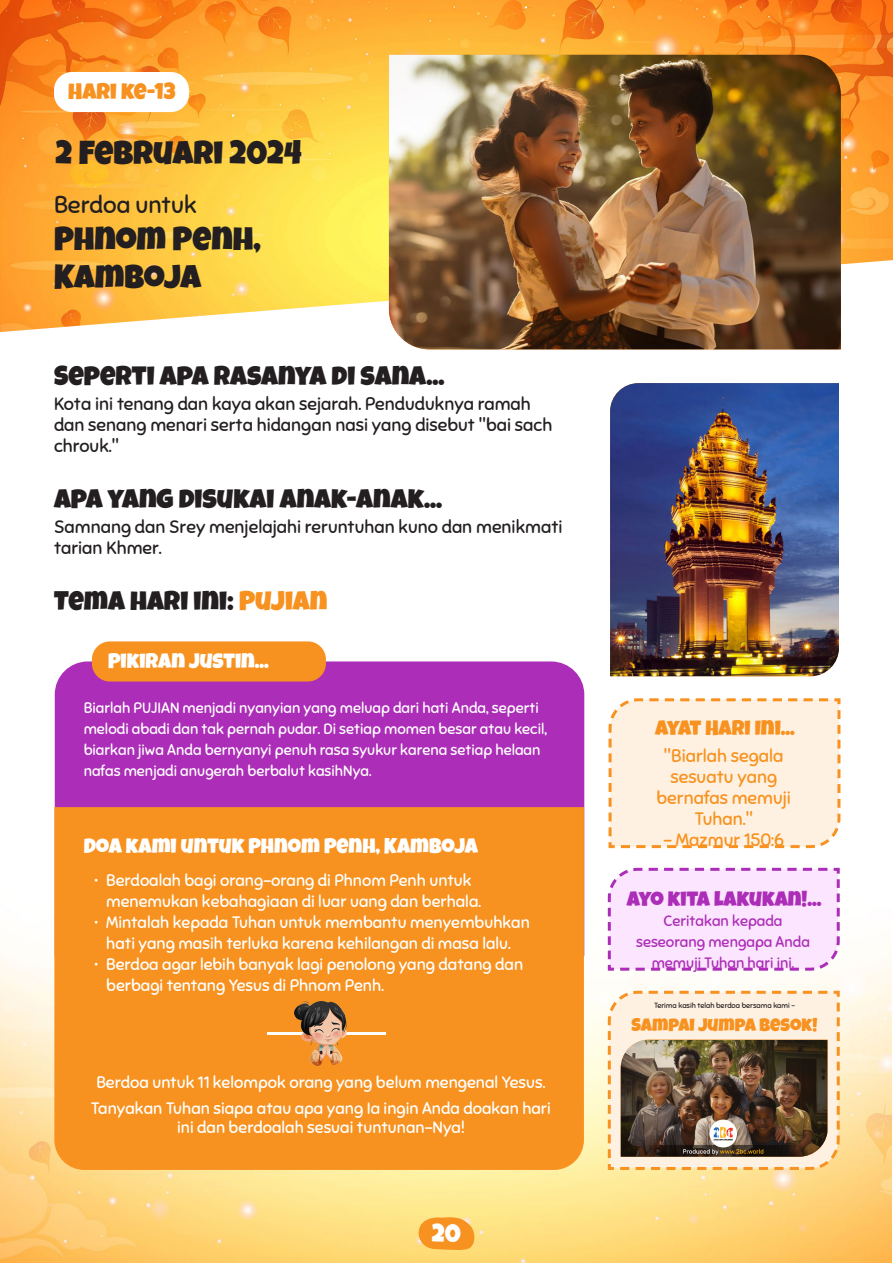
<style>
.page{position:relative;width:893px;height:1263px;background:#fff}
.page>*{position:absolute;margin:0;border:0;box-sizing:border-box;transform-origin:0 0}
.City_Name{font:33px/37.5px "Luckiest Guy";color:#231f20}
.Date{font:33px "Luckiest Guy";color:#231f20}
.Header_3{font:27px "Luckiest Guy";color:#231f20}
.t1{font:25.5px "Luckiest Guy";color:#fff}
.Praying_for{font:24px "Sniglet";color:#231f20}
.Header_3-2{font:22.5px "Luckiest Guy";color:#f79220}
.Justin_s_thoughts{font:21px "Luckiest Guy";color:#fff}
.Today_s_Verse{font:21px "Luckiest Guy";color:#ac2db7}
.Today_s_Verse-2{font:21px "Luckiest Guy";color:#f79220}
.t2{font:18px/21px "Sniglet";color:#231f20}
.Bible_Verse_2{font:18px/21px "Sniglet";color:#f79220;text-align:center}
.Today_s_Verse-3{font:18px "Luckiest Guy";color:#f79220}
.t3{font:16.5px/21px "Sniglet";color:#fff}
.t4{font:15px/21px "Sniglet";color:#fff}
.Bible_Verse_2-2{font:15px/21px "Sniglet";color:#ac2db7;text-align:center}
.Bible_Verse_2-3{font:7.5px "Sniglet";color:#231f20}
.s1{color:#f79220}
</style>
<div class="page">
<img style="left:0;top:739px;width:891px;height:524px">
<svg style="left:415px;top:1215px;width:61px;height:37px;background:#f9aa40"></svg>
<img style="left:0;top:0;width:892px;height:332px">
<div style="left:55px;top:661px;width:529px;height:146px;background:#ac2db7"></div>
<img style="left:389px;top:55px;width:452px;height:294px">
<div style="left:54px;top:72px;width:135px;height:40px;background:#fff;border-radius:18px"></div>
<div style="left:92px;top:641px;width:234px;height:40px;background:#f79220;border-radius:18px"></div>
<div style="left:54px;top:807px;width:530px;height:363px;background:#f79220"></div>
<hr style="left:267px;top:1032px;width:118px;height:3px;background:#fff">
<img style="left:294px;top:1002px;width:53px;height:63px">
<img style="left:610px;top:383px;width:229px;height:293px">
<svg style="left:607px;top:698px;width:235px;height:152px;background:#feeedc"></svg>
<svg style="left:606px;top:866px;width:235px;height:106px;background:#f8defa"></svg>
<svg style="left:606px;top:989px;width:235px;height:182px;background:#fde8ce"></svg>
<img style="left:621px;top:1040px;width:206px;height:117px">
<svg style="left:892px;top:0;width:1px;height:261px"></svg>
<p class="Header_3-2" style="left:68px;top:76px;width:109px">HARI KE-13</p>
<p class="Date" style="left:56px;top:131px;width:248px">2 FEBRUARI 2024</p>
<p class="Praying_for" style="left:54px;top:191px;width:144px">Berdoa untuk</p>
<p class="City_Name" style="left:54px;top:221px;width:208px">PHNOM PENH,<br>KAMBOJA</p>
<p class="Header_3" style="left:54px;top:357px;width:392px">SEPERTI APA RASANYA DI SANA...</p>
<p class="t2" style="left:54px;top:393px;width:500px">Kota ini tenang dan kaya akan sejarah. Penduduknya ramah dan senang menari serta hidangan nasi yang disebut "bai sach chrouk."</p>
<p class="Header_3" style="left:54px;top:480px;width:389px">APA YANG DISUKAI ANAK-ANAK...</p>
<p class="t2" style="left:54px;top:516px;width:510px">Samnang dan Srey menjelajahi reruntuhan kuno dan menikmati tarian Khmer.</p>
<p class="Header_3" style="left:54px;top:582px;width:275px">TEMA HARI INI: <span class="s1">PUJIAN</span></p>
<p class="Justin_s_thoughts" style="left:108px;top:647px;width:162px">PIKIRAN JUSTIN...</p>
<p class="t4" style="left:84px;top:698px;width:465px">Biarlah PUJIAN menjadi nyanyian yang meluap dari hati Anda, seperti melodi abadi dan tak pernah pudar. Di setiap momen besar atau kecil, biarkan jiwa Anda bernyanyi penuh rasa syukur karena setiap helaan nafas menjadi anugerah berbalut kasihNya.</p>
<p class="Justin_s_thoughts" style="left:84px;top:832px;width:396px">DOA KAMI UNTUK PHNOM PENH, KAMBOJA</p>
<p class="t3" style="left:106px;top:870px;width:376px;text-indent:-12px">• Berdoalah bagi orang-orang di Phnom Penh untuk menemukan kebahagiaan di luar uang dan berhala.</p>
<p class="t3" style="left:94px;top:912px;width:437px;text-align:center">• Mintalah kepada Tuhan untuk membantu menyembuhkan hati yang masih terluka karena kehilangan di masa lalu.</p>
<p class="t3" style="left:106px;top:954px;width:418px;text-indent:-12px">• Berdoa agar lebih banyak lagi penolong yang datang dan berbagi tentang Yesus di Phnom Penh.</p>
<p class="t3" style="left:91px;top:1069px;width:461px;line-height:25.5px;text-align:center">Berdoa untuk 11 kelompok orang yang belum mengenal Yesus.<br>Tanyakan Tuhan siapa atau apa yang Ia ingin Anda doakan hari</p>
<p class="t3" style="left:177px;top:1117px;width:289px">ini dan berdoalah sesuai tuntunan-Nya!</p>
<h3 class="t1" style="left:432px;top:1216px;width:31px">20</h3>
<p class="Today_s_Verse-2" style="left:655px;top:713px;width:141px">AYAT HARI INI...</p>
<p class="Bible_Verse_2" style="left:656px;top:746px;width:136px">"Biarlah segala sesuatu yang bernafas memuji<br>Tuhan."</p>
<p class="Bible_Verse_2" style="left:663px;top:830px;width:122px">- Mazmur 150:6</p>
<p class="Today_s_Verse" style="left:627px;top:884px;width:196px">AYO KITA LAKUKAN!...</p>
<p class="Bible_Verse_2-2" style="left:636px;top:910px;width:175px">Ceritakan kepada seseorang mengapa Anda memuji Tuhan hari ini.</p>
<p class="Bible_Verse_2-3" style="left:654px;top:1001px;width:143px">Terima kasih telah berdoa bersama kami -</p>
<p class="Today_s_Verse-3" style="left:632px;top:1013px;width:187px">SAMPAI JUMPA BESOK!</p>
</div>
